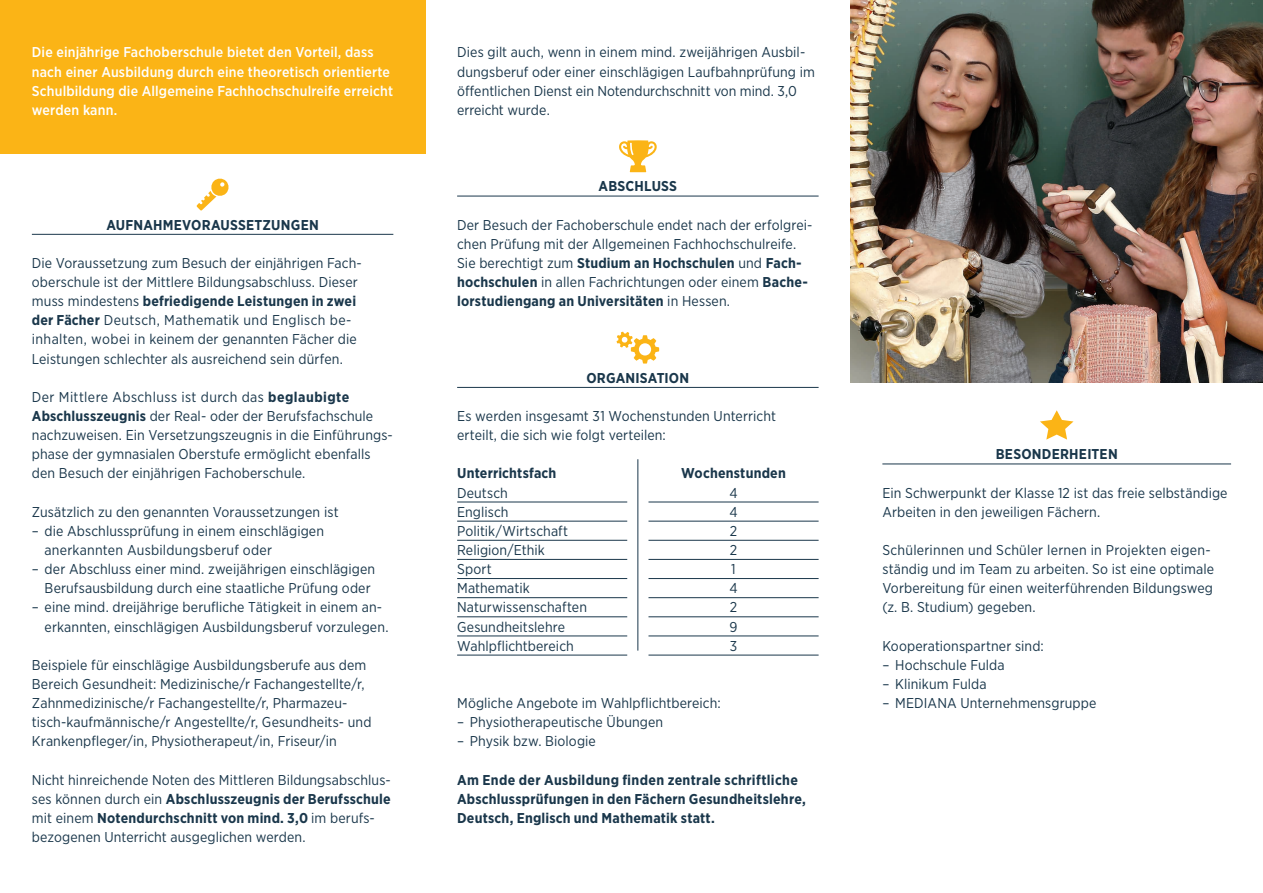
<style>
.page{position:relative;width:1263px;height:893px;background:#fff}
.page>*{position:absolute;margin:0;border:0;box-sizing:border-box;transform-origin:0 0}
.t1{font:14.25px/19.2px "Gotham Narrow";letter-spacing:.01em;color:#1a374b}
.t2{font:700 14.25px/19.2px "Gotham Narrow";letter-spacing:.015em;color:#1a374b}
.t3{font:500 14.25px/19.2px "Gotham Narrow";letter-spacing:.01em;color:#fff}
.s1{font-weight:700}
</style>
<div class="page">
<img style="left:850px;top:0;width:413px;height:383px">
<svg style="left:616px;top:332px;width:43px;height:32px"></svg>
<svg style="left:619px;top:140px;width:38px;height:32px"></svg>
<svg style="left:197px;top:178px;width:32px;height:33px"></svg>
<svg style="left:1040px;top:410px;width:33px;height:30px"></svg>
<div style="left:0;top:0;width:425px;height:153px;background:#fbb416"></div>
<hr style="left:32px;top:234px;width:361px;height:1px;background:#1a374b">
<hr style="left:457px;top:196px;width:362px;height:1px;background:#1a374b">
<hr style="left:457px;top:387px;width:362px;height:1px;background:#1a374b">
<hr style="left:457px;top:502px;width:170px;height:1px;background:#1a374b">
<hr style="left:457px;top:521px;width:170px;height:1px;background:#1a374b">
<hr style="left:457px;top:540px;width:170px;height:1px;background:#1a374b">
<hr style="left:457px;top:559px;width:170px;height:1px;background:#1a374b">
<hr style="left:457px;top:578px;width:170px;height:1px;background:#1a374b">
<hr style="left:457px;top:597px;width:170px;height:1px;background:#1a374b">
<hr style="left:457px;top:617px;width:170px;height:1px;background:#1a374b">
<hr style="left:457px;top:636px;width:170px;height:1px;background:#1a374b">
<hr style="left:457px;top:655px;width:170px;height:1px;background:#1a374b">
<hr style="left:648px;top:502px;width:171px;height:1px;background:#1a374b">
<hr style="left:648px;top:521px;width:171px;height:1px;background:#1a374b">
<hr style="left:648px;top:540px;width:171px;height:1px;background:#1a374b">
<hr style="left:648px;top:559px;width:171px;height:1px;background:#1a374b">
<hr style="left:648px;top:578px;width:171px;height:1px;background:#1a374b">
<hr style="left:648px;top:597px;width:171px;height:1px;background:#1a374b">
<hr style="left:648px;top:617px;width:171px;height:1px;background:#1a374b">
<hr style="left:648px;top:636px;width:171px;height:1px;background:#1a374b">
<hr style="left:648px;top:655px;width:171px;height:1px;background:#1a374b">
<hr style="left:637px;top:459px;width:1px;height:192px;background:#1a374b">
<hr style="left:882px;top:463px;width:349px;height:1px;background:#1a374b">
<p class="t3" style="left:32px;top:43px;width:363px">Die einjährige Fachoberschule bietet den Vorteil, dass nach einer Ausbildung durch eine theoretisch orientierte Schulbildung die Allgemeine Fachhochschulreife erreicht werden kann.</p>
<p class="t2" style="left:106px;top:215px;width:214px">AUFNAHMEVORAUSSETZUNGEN</p>
<p class="t1" style="left:32px;top:253px;width:331px">Die Voraussetzung zum Besuch der einjährigen Fach&shy;oberschule ist der Mittlere Bildungsabschluss. Dieser muss mindestens <span class="s1">befriedigende Leistungen in zwei der Fächer</span> Deutsch, Mathematik und Englisch be&shy;inhalten, wobei in keinem der genannten Fächer die Leistungen schlechter als ausreichend sein dürfen.</p>
<p class="t1" style="left:32px;top:387px;width:359px">Der Mittlere Abschluss ist durch das <span class="s1">beglaubigte Abschlusszeugnis</span> der Real- oder der Berufsfachschule nachzuweisen. Ein Versetzungszeugnis in die Einführungs-- phase der gymnasialen Oberstufe ermöglicht ebenfalls den Besuch der einjährigen Fachoberschule.</p>
<p class="t1" style="left:32px;top:502px;width:308px">Zusätzlich zu den genannten Voraussetzungen ist</p>
<p class="t1" style="left:45px;top:521px;width:281px;text-indent:-13px">– die Abschlussprüfung in einem einschlägigen anerkannten Ausbildungsberuf oder</p>
<p class="t1" style="left:32px;top:559px;width:345px;text-align:center">– der Abschluss einer mind. zweijährigen einschlägigen<br>Berufsausbildung durch eine staatliche Prüfung oder</p>
<p class="t1" style="left:45px;top:597px;width:345px;text-indent:-13px">– eine mind. dreijährige berufliche Tätigkeit in einem an&shy;erkannten, einschlägigen Ausbildungsberuf vorzulegen.</p>
<p class="t1" style="left:32px;top:655px;width:341px">Beispiele für einschlägige Ausbildungsberufe aus dem Bereich Gesundheit: Medizinische/r Fachangestellte/r, Zahnmedizinische/r Fachangestellte/r, Pharmazeu&shy;tisch-kaufmännische/r Angestellte/r, Gesundheits- und Krankenpfleger/in, Physiotherapeut/in, Friseur/in</p>
<p class="t1" style="left:32px;top:770px;width:360px">Nicht hinreichende Noten des Mittleren Bildungsabschlus&shy;ses können durch ein <span class="s1">Abschlusszeugnis der Berufsschule </span>mit einem <span class="s1">Notendurchschnitt von mind. 3,0</span> im berufs&shy;bezogenen Unterricht ausgeglichen werden.</p>
<p class="t1" style="left:457px;top:43px;width:359px">Dies gilt auch, wenn in einem mind. zweijährigen Ausbil&shy;dungsberuf oder einer einschlägigen Laufbahnprüfung im öffentlichen Dienst ein Notendurchschnitt von mind. 3,0 erreicht wurde.</p>
<p class="t2" style="left:599px;top:177px;width:80px">ABSCHLUSS</p>
<p class="t1" style="left:457px;top:215px;width:357px">Der Besuch der Fachoberschule endet nach der erfolgrei&shy;chen Prüfung mit der Allgemeinen Fachhochschulreife.<br>Sie berechtigt zum <span class="s1">Studium an Hochschulen</span> und <span class="s1">Fach&shy;hochschulen</span> in allen Fachrichtungen oder einem <span class="s1">Bache&shy;lorstudiengang an Universitäten</span> in Hessen.</p>
<p class="t2" style="left:586px;top:368px;width:104px">ORGANISATION</p>
<p class="t1" style="left:457px;top:406px;width:320px">Es werden insgesamt 31 Wochenstunden Unterricht erteilt, die sich wie folgt verteilen:</p>
<p class="t2" style="left:457px;top:464px;width:101px">Unterrichtsfach</p>
<p class="t1" style="left:457px;top:483px;width:131px">Deutsch<br>Englisch<br>Politik/Wirtschaft<br>Religion/Ethik<br>Sport<br>Mathematik<br>Naturwissenschaften<br>Gesundheitslehre<br>Wahlpflichtbereich</p>
<p class="t2" style="left:681px;top:464px;width:106px">Wochenstunden</p>
<p class="t1" style="left:729px;top:483px;width:10px">4<br>4<br>2<br>2<br>1<br>4<br>2<br>9<br>3</p>
<p class="t1" style="left:457px;top:693px;width:265px">Mögliche Angebote im Wahlpflichtbereich:</p>
<p class="t1" style="left:457px;top:712px;width:208px">– Physiotherapeutische Übungen</p>
<p class="t1" style="left:457px;top:731px;width:140px">– Physik bzw. Biologie</p>
<p class="t2" style="left:457px;top:770px;width:350px">Am Ende der Ausbildung finden zentrale schriftliche<br>Abschlussprüfungen in den Fächern Gesundheitslehre,<br>Deutsch, Englisch und Mathematik statt.</p>
<p class="t2" style="left:996px;top:444px;width:123px">BESONDERHEITEN</p>
<p class="t1" style="left:882px;top:483px;width:347px">Ein Schwerpunkt der Klasse 12 ist das freie selbständige<br>Arbeiten in den jeweiligen Fächern.</p>
<p class="t1" style="left:882px;top:540px;width:333px">Schülerinnen und Schüler lernen in Projekten eigen&shy;ständig und im Team zu arbeiten. So ist eine optimale Vorbereitung für einen weiterführenden Bildungsweg (z. B. Studium) gegeben.</p>
<p class="t1" style="left:882px;top:636px;width:163px">Kooperationspartner sind:</p>
<p class="t1" style="left:882px;top:655px;width:124px">– Hochschule Fulda</p>
<p class="t1" style="left:882px;top:674px;width:106px">– Klinikum Fulda</p>
<p class="t1" style="left:882px;top:693px;width:216px">– MEDIANA Unternehmensgruppe</p>
</div>
